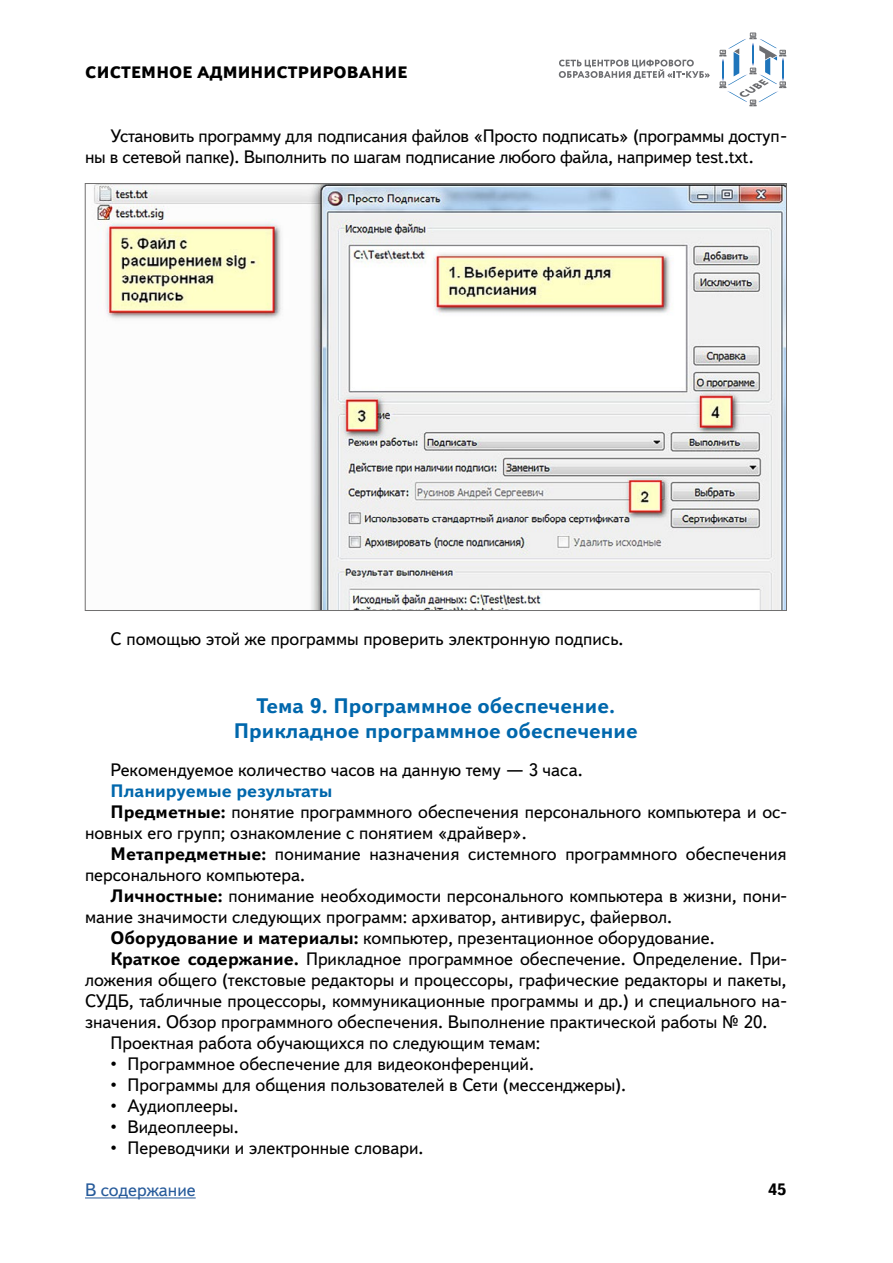
<style>
.page{position:relative;width:893px;height:1263px;background:#fff}
.page>*{position:absolute;margin:0;border:0;box-sizing:border-box;transform-origin:0 0}
.Заг_2{font:700 21px/25.5px "Textbook New";color:#0067ac;text-align:center}
.Основной{font:18px/21px "Textbook New";color:#000}
.Основной-2{font:700 18px "Textbook New";color:#0067ac}
.t1{font:18px "Textbook New";color:#275b9b}
.t2{font:800 16.5px "Textbook New";letter-spacing:.01em;color:#000}
.t3{font:700 16.5px "Textbook New";color:#000}
.s1{font-weight:700}
</style>
<div class="page">
<hr style="left:85px;top:1197px;width:111px;height:1px;background:#275b9b">
<svg style="left:719px;top:33px;width:67px;height:73px"></svg>
<svg style="left:559px;top:60px;width:151px;height:19px"></svg>
<img style="left:94px;top:185px;width:691px;height:424px">
<p class="t2" style="left:85px;top:62px;width:324px">СИСТЕМНОЕ АДМИНИСТРИРОВАНИЕ</p>
<p class="Основной" style="left:85px;top:125px;width:703px;text-indent:26px">Установить программу для подписания файлов «Просто подписать» (программы доступ&shy;ны в сетевой папке). Выполнить по шагам подписание любого файла, например test.txt.</p>
<p class="Основной" style="left:111px;top:628px;width:514px">С помощью этой же программы проверить электронную подпись.</p>
<p class="Заг_2" style="left:234px;top:692px;width:405px">Тема 9. Программное обеспечение.<br>Прикладное программное обеспечение</p>
<p class="Основной" style="left:111px;top:759px;width:474px">Рекомендуемое количество часов на данную тему — 3 часа.</p>
<p class="Основной-2" style="left:111px;top:780px;width:223px">Планируемые результаты</p>
<p class="Основной" style="left:85px;top:801px;width:703px;text-indent:26px"><span class="s1">Предметные:</span> понятие программного обеспечения персонального компьютера и ос&shy;новных его групп; ознакомление с понятием «драйвер».</p>
<p class="Основной" style="left:85px;top:843px;width:703px;text-indent:26px"><span class="s1">Метапредметные:</span> понимание назначения системного программного обеспечения персонального компьютера.</p>
<p class="Основной" style="left:85px;top:885px;width:703px;text-indent:26px"><span class="s1">Личностные:</span> понимание необходимости персонального компьютера в жизни, пони&shy;мание значимости следующих программ: архиватор, антивирус, файервол.</p>
<p class="Основной" style="left:111px;top:927px;width:606px"><span class="s1">Оборудование и материалы:</span> компьютер, презентационное оборудование.</p>
<p class="Основной" style="left:85px;top:948px;width:703px;text-align:justify;text-indent:26px"><span class="s1">Краткое содержание.</span> Прикладное программное обеспечение. Определение. При&shy;ложения общего (текстовые редакторы и процессоры, графические редакторы и пакеты, СУДБ, табличные процессоры, коммуникационные программы и др.) и специального на&shy;значения. Обзор программного обеспечения. Выполнение практической работы № 20.</p>
<p class="Основной" style="left:111px;top:1032px;width:431px">Проектная работа обучающихся по следующим темам:</p>
<p class="Основной" style="left:111px;top:1053px;width:425px">• Программное обеспечение для видеоконференций.</p>
<p class="Основной" style="left:111px;top:1074px;width:517px">• Программы для общения пользователей в Сети (мессенджеры).</p>
<p class="Основной" style="left:111px;top:1095px;width:129px">• Аудиоплееры.</p>
<p class="Основной" style="left:111px;top:1116px;width:130px">• Видеоплееры.</p>
<p class="Основной" style="left:111px;top:1137px;width:314px">• Переводчики и электронные словари.</p>
<p class="t1" style="left:85px;top:1179px;width:112px">В содержание</p>
<p class="t3" style="left:767px;top:1179px;width:21px">45</p>
</div>
